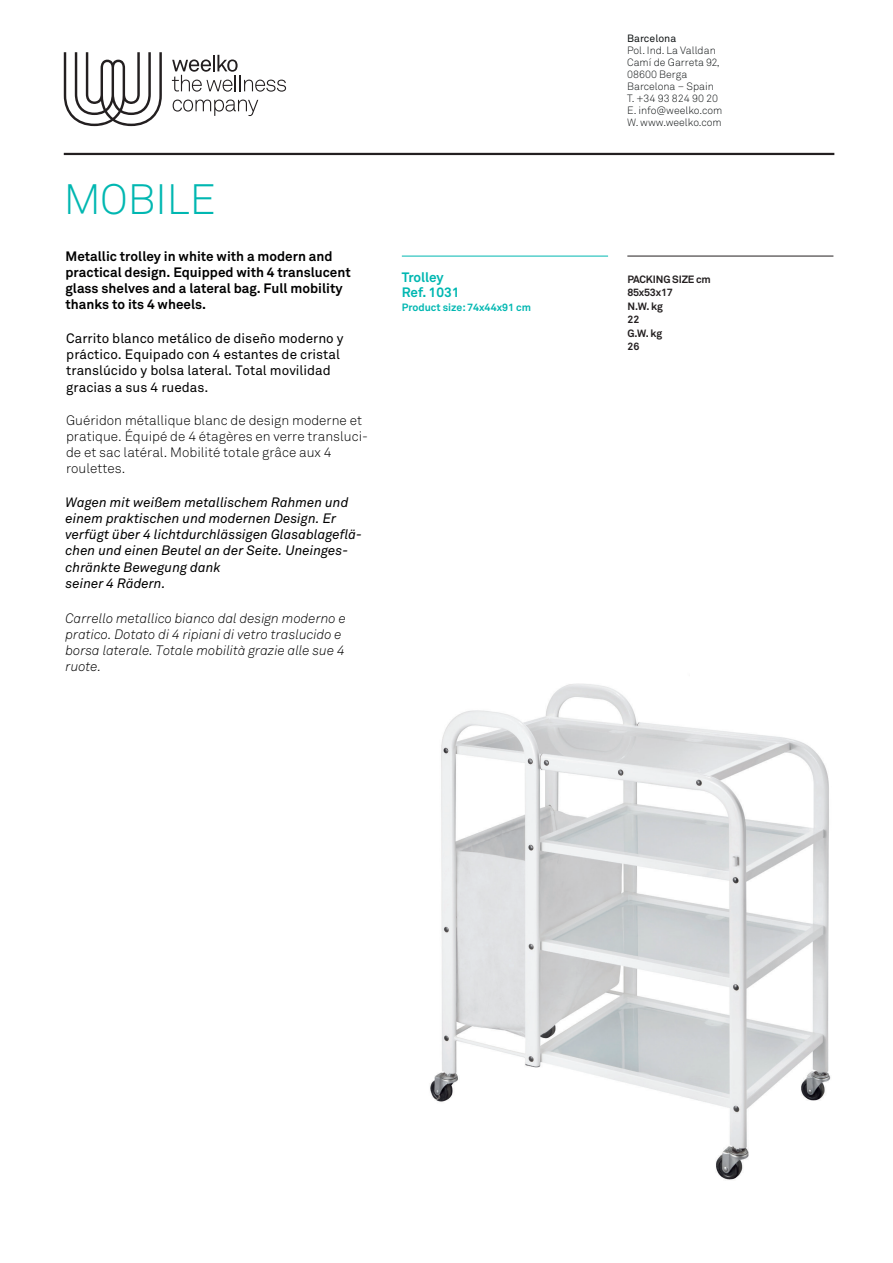
<style>
.page{position:relative;width:893px;height:1263px;background:#fff}
.page>*{position:absolute;margin:0;border:0;box-sizing:border-box;transform-origin:0 0}
.t1{font:300 42px "Akkurat";color:#00b7b1}
.t2{font:italic 13.5px/16.2px "Akkurat";color:#000001}
.t3{font:700 13.5px/16.2px "Akkurat";color:#000001}
.t4{font:13.5px/16.2px "Akkurat Std";color:#000001}
.t5{font:300 13.5px/16.2px "Akkurat";color:#000001}
.t6{font:italic 300 13.5px/16.2px "Akkurat";color:#000001}
.t7{font:700 13.5px/15px "Akkurat";letter-spacing:-.005em;color:#00b7b1}
.t8{font:300 10.5px/12px "Akkurat";color:#111516}
.t9{font:700 10.5px/13.5px "Akkurat";letter-spacing:-.02em;color:#231f20}
.t10{font:700 10.5px "Akkurat";color:#00b7b1}
.t11{font:10.5px "Akkurat";color:#111516}
</style>
<div class="page">
<hr style="left:64px;top:153px;width:770px;height:2px;background:#231f20">
<svg style="left:173px;top:100px;width:85px;height:16px"></svg>
<svg style="left:172px;top:55px;width:114px;height:37px"></svg>
<svg style="left:64px;top:52px;width:98px;height:74px"></svg>
<img style="left:430px;top:683px;width:401px;height:497px">
<hr style="left:402px;top:256px;width:206px;height:1px;background:#00b7b1">
<hr style="left:627px;top:256px;width:206px;height:1px;background:#231f20">
<h1 class="t1" style="left:64px;top:175px;width:153px">MOBILE</h1>
<p class="t3" style="left:65px;top:248px;width:287px">Metallic trolley in white with a modern and practical design. Equipped with 4 translucent glass shelves and a lateral bag. Full mobility thanks to its 4 wheels.</p>
<p class="t4" style="left:66px;top:330px;width:279px">Carrito blanco metálico de diseño moderno y práctico. Equipado con 4 estantes de cristal translúcido y bolsa lateral. Total movilidad gracias a sus 4 ruedas.</p>
<p class="t5" style="left:66px;top:412px;width:303px">Guéridon métallique blanc de design moderne et pratique. Équipé de 4 étagères en verre transluci&shy;de et sac latéral. Mobilité totale grâce aux 4 roulettes.</p>
<p class="t2" style="left:66px;top:494px;width:298px">Wagen mit weißem metallischem Rahmen und einem praktischen und modernen Design. Er verfügt über 4 lichtdurchlässigen Glasablageflä&shy;chen und einen Beutel an der Seite. Uneinges&shy;chränkte Bewegung dank<br>seiner 4 Rädern.</p>
<p class="t6" style="left:66px;top:610px;width:282px">Carrello metallico bianco dal design moderno e pratico. Dotato di 4 ripiani di vetro traslucido e borsa laterale. Totale mobilità grazie alle sue 4 ruote.</p>
<p class="t7" style="left:402px;top:270px;width:59px">Trolley<br>Ref. 1031</p>
<p class="t10" style="left:402px;top:301px;width:131px">Product size: 74x44x91 cm</p>
<p class="t11" style="left:627px;top:32px;width:50px">Barcelona</p>
<p class="t8" style="left:627px;top:45px;width:97px">Pol. Ind. La Valldan<br>Camí de Garreta 92,<br>08600 Berga<br>Barcelona – Spain<br>T. +34 93 824 90 20<br>E. info@weelko.com<br>W. www.weelko.com</p>
<p class="t9" style="left:627px;top:272px;width:85px">PACKING SIZE cm<br>85x53x17<br>N.W. kg<br>22<br>G.W. kg<br>26</p>
</div>
